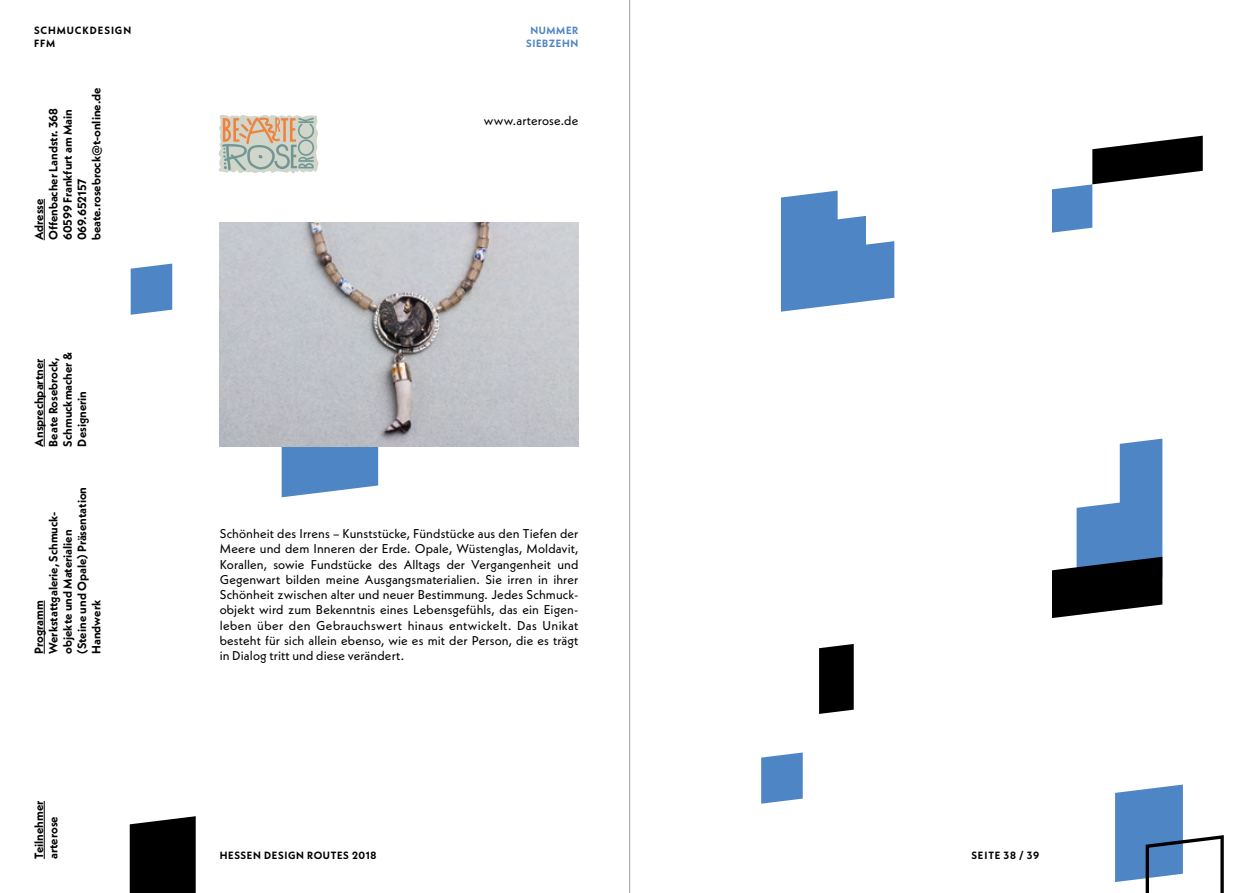
<style>
.page{position:relative;width:1259px;height:893px;background:#fff}
.page>*{position:absolute;margin:0;border:0;box-sizing:border-box;transform-origin:0 0}
.t1{font:12.75px/15.3px "Neue Kabel";letter-spacing:.01em;color:#000;text-align:justify}
.t2{font:700 12px/14.4px "Neue Kabel";color:#000}
.t3{font:700 10.5px "Neue Kabel";letter-spacing:.06em;color:#000}
.t4{font:700 10.5px/12.6px "Neue Kabel";letter-spacing:.085em;color:#000}
.t5{font:700 10.5px/12.6px "Neue Kabel";letter-spacing:.06em;color:#4e85c5;text-align:center}
</style>
<div class="page">
<hr style="left:629px;top:0;width:1px;height:893px;background:#9d9d9c">
<svg style="left:130px;top:816px;width:66px;height:77px;background:#0f0f0f"></svg>
<svg style="left:1052px;top:439px;width:110px;height:179px"></svg>
<svg style="left:1052px;top:136px;width:150px;height:97px"></svg>
<svg style="left:131px;top:264px;width:41px;height:51px;background:#5f90ca"></svg>
<svg style="left:761px;top:752px;width:42px;height:52px;background:#6393cc"></svg>
<svg style="left:819px;top:644px;width:34px;height:70px;background:#101010"></svg>
<svg style="left:282px;top:446px;width:96px;height:51px;background:#6393cb"></svg>
<svg style="left:781px;top:190px;width:113px;height:122px"></svg>
<svg style="left:1115px;top:784px;width:109px;height:109px"></svg>
<svg style="left:219px;top:115px;width:100px;height:59px;background:#c8c4b3"></svg>
<img style="left:220px;top:223px;width:358px;height:223px">
<hr style="left:44px;top:359px;width:1px;height:87px;background:#000">
<hr style="left:44px;top:801px;width:1px;height:58px;background:#000">
<hr style="left:44px;top:600px;width:1px;height:54px;background:#000">
<hr style="left:44px;top:199px;width:1px;height:41px;background:#000">
<p class="t4" style="left:34px;top:24px;width:99px">SCHMUCKDESIGN<br>FFM</p>
<p class="t5" style="left:526px;top:24px;width:54px">NUMMER<br>SIEBZEHN</p>
<p class="t2" style="left:31px;top:240px;width:154px;rotate:-90deg">Adresse<br>Offenbacher Landstr. 368<br>60599 Frankfurt am Main<br>069.652157 beate.rosebrock@t-online.de</p>
<p class="t2" style="left:31px;top:446px;width:95px;rotate:-90deg">Ansprechpartner<br>Beate Rosebrock,<br>Schmuckmacher &amp;<br>Designerin</p>
<p class="t2" style="left:31px;top:654px;width:168px;rotate:-90deg">Programm<br>Werkstattgalerie, Schmuck&shy;objekte und Materialien<br>(Steine und Opale) Präsentation<br>Handwerk</p>
<p class="t2" style="left:31px;top:859px;width:60px;rotate:-90deg">Teilnehmer arterose</p>
<p class="t1" style="left:484px;top:113px;width:96px">www.arterose.de</p>
<p class="t1" style="left:220px;top:526px;width:360px">Schönheit des Irrens – Kunststücke, Fündstücke aus den Tiefen der Meere und dem Inneren der Erde. Opale, Wüstenglas, Moldavit, Korallen, sowie Fundstücke des Alltags der Vergangenheit und Gegenwart bilden meine Ausgangsmaterialien. Sie irren in ihrer Schönheit zwischen alter und neuer Bestimmung. Jedes Schmuck&shy;objekt wird zum Bekenntnis eines Lebensgefühls, das ein Eigen&shy;leben über den Gebrauchswert hinaus entwickelt. Das Unikat besteht für sich allein ebenso, wie es mit der Person, die es trägt in Dialog tritt und diese verändert.</p>
<p class="t3" style="left:220px;top:849px;width:158px">HESSEN DESIGN ROUTES 2018</p>
<p class="t3" style="left:971px;top:849px;width:69px">SEITE 38 / 39</p>
</div>
